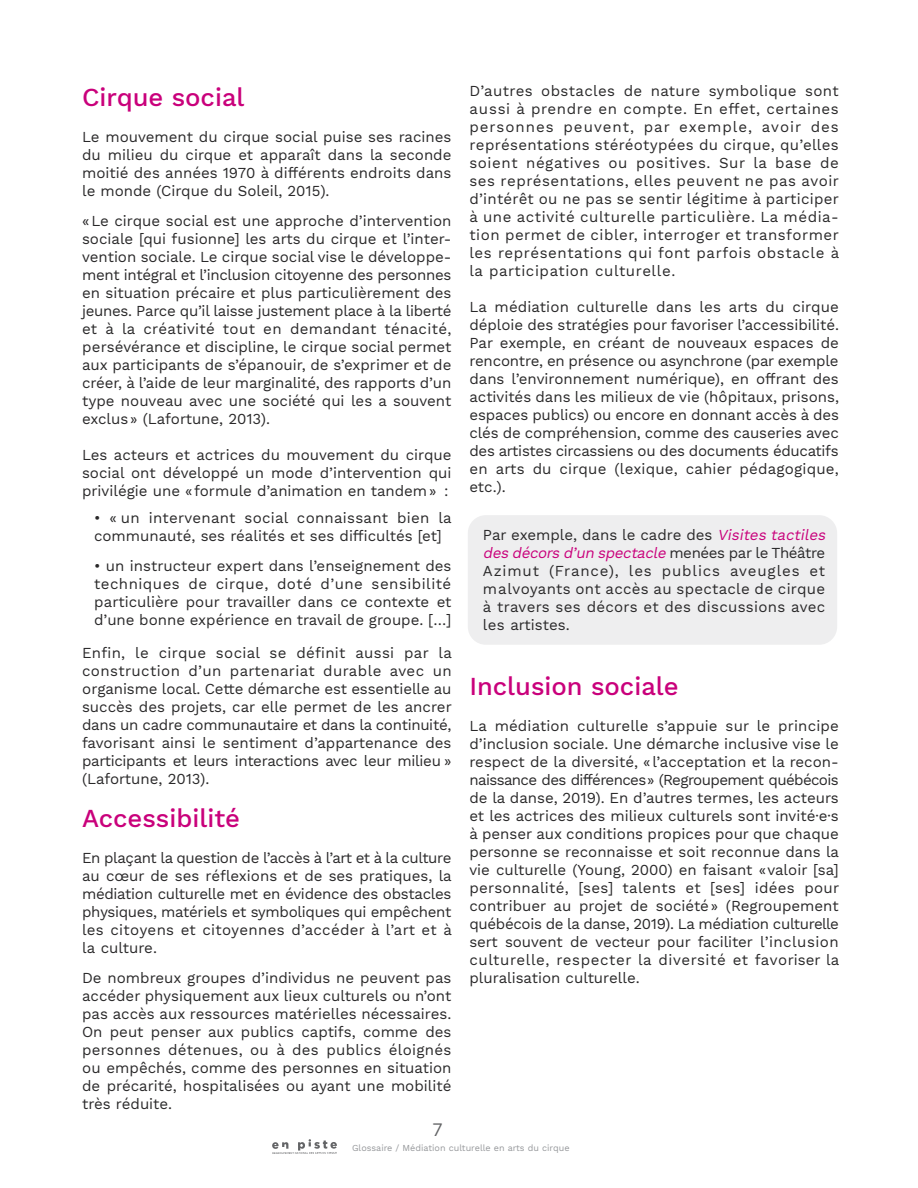
<style>
.page{position:relative;width:918px;height:1188px;background:#fff}
.page>*{position:absolute;margin:0;border:0;box-sizing:border-box;transform-origin:0 0}
.t1{font:500 25.5px "Work Sans";color:#c9007b}
.t2{font:18px "Gotham";color:#616264}
.t3{font:15px/18px "Work Sans";color:#292829;text-align:justify}
.t4{font:15px/18px "Work Sans";letter-spacing:.02em;color:#292829}
.t5{font:9px "Work Sans";color:#96989b}
.s1{font-style:italic;color:#c9007b}
</style>
<div class="page">
<svg style="left:272px;top:1139px;width:65px;height:15px"></svg>
<div style="left:468px;top:515px;width:369px;height:130px;background:#eeeeef;border-radius:18px"></div>
<h1 class="t1" style="left:82px;top:82px;width:164px">Cirque social</h1>
<p class="t3" style="left:82px;top:128px;width:371px">Le mouvement du cirque social puise ses racines du milieu du cirque et apparaît dans la seconde moitié des années 1970 à différents endroits dans le monde (Cirque du Soleil, 2015).</p>
<p class="t3" style="left:82px;top:212px;width:371px">«Le cirque social est une approche d’intervention sociale [qui fusionne] les arts du cirque et l’inter&shy;vention sociale. Le cirque social vise le développe&shy;ment intégral et l’inclusion citoyenne des personnes en situation précaire et plus particulièrement des jeunes. Parce qu’il laisse justement place à la liberté et à la créativité tout en demandant ténacité, persévérance et discipline, le cirque social permet aux participants de s’épanouir, de s’exprimer et de créer, à l’aide de leur marginalité, des rapports d’un type nouveau avec une société qui les a souvent exclus» (Lafortune, 2013).</p>
<p class="t3" style="left:82px;top:446px;width:371px">Les acteurs et actrices du mouvement du cirque social ont développé un mode d’intervention qui privilégie une «formule d’animation en tandem» :</p>
<p class="t3" style="left:94px;top:509px;width:359px">• « un intervenant social connaissant bien la communauté, ses réalités et ses difficultés [et]</p>
<p class="t3" style="left:94px;top:557px;width:359px">• un instructeur expert dans l’enseignement des techniques de cirque, doté d’une sensibilité particulière pour travailler dans ce contexte et d’une bonne expérience en travail de groupe. […]</p>
<p class="t3" style="left:82px;top:644px;width:371px">Enfin, le cirque social se définit aussi par la construction d’un partenariat durable avec un organisme local. Cette démarche est essentielle au succès des projets, car elle permet de les ancrer dans un cadre communautaire et dans la continuité, favorisant ainsi le sentiment d’appartenance des participants et leurs interactions avec leur milieu » (Lafortune, 2013).</p>
<h1 class="t1" style="left:82px;top:804px;width:159px">Accessibilité</h1>
<p class="t3" style="left:82px;top:850px;width:371px">En plaçant la question de l’accès à l’art et à la culture au cœur de ses réflexions et de ses pratiques, la médiation culturelle met en évidence des obstacles physiques, matériels et symboliques qui empêchent les citoyens et citoyennes d’accéder à l’art et à la culture.</p>
<p class="t3" style="left:82px;top:970px;width:371px">De nombreux groupes d’individus ne peuvent pas accéder physiquement aux lieux culturels ou n’ont pas accès aux ressources matérielles nécessaires.<br>On peut penser aux publics captifs, comme des personnes détenues, ou à des publics éloignés ou empêchés, comme des personnes en situation de précarité, hospitalisées ou ayant une mobilité très réduite.</p>
<p class="t2" style="left:432px;top:1120px;width:12px">7</p>
<p class="t3" style="left:469px;top:83px;width:371px">D’autres obstacles de nature symbolique sont aussi à prendre en compte. En effet, certaines personnes peuvent, par exemple, avoir des représentations stéréotypées du cirque, qu’elles soient négatives ou positives. Sur la base de ses représentations, elles peuvent ne pas avoir d’intérêt ou ne pas se sentir légitime à participer à une activité culturelle particulière. La média&shy;tion permet de cibler, interroger et transformer les représentations qui font parfois obstacle à la participation culturelle.</p>
<p class="t3" style="left:469px;top:299px;width:371px">La médiation culturelle dans les arts du cirque déploie des stratégies pour favoriser l’accessibilité.<br>Par exemple, en créant de nouveaux espaces de rencontre, en présence ou asynchrone (par exemple dans l’environnement numérique), en offrant des activités dans les milieux de vie (hôpitaux, prisons, espaces publics) ou encore en donnant accès à des clés de compréhension, comme des causeries avec des artistes circassiens ou des documents éducatifs en arts du cirque (lexique, cahier pédagogique, etc.).</p>
<p class="t4" style="left:483px;top:527px;width:347px">Par exemple, dans le cadre des <span class="s1">Visites tactiles des décors d’un spectacle</span> m e n é e s p a r le T h é ât re Azimut (France), les publics aveugles et malvoyants ont accès au spectacle de cirque à travers ses décors et des discussions avec les artistes.</p>
<h1 class="t1" style="left:469px;top:671px;width:211px">Inclusion sociale</h1>
<p class="t3" style="left:469px;top:717px;width:371px">La médiation culturelle s’appuie sur le principe d’inclusion sociale. Une démarche inclusive vise le respect de la diversité, «l’acceptation et la recon&shy;naissance des différences» (Regroupement québécois de la danse, 2019). En d’autres termes, les acteurs et les actrices des milieux culturels sont invité·e·s à penser aux conditions propices pour que chaque personne se reconnaisse et soit reconnue dans la vie culturelle (Young, 2000) en faisant «valoir [sa] personnalité, [ses] talents et [ses] idées pour contribuer au projet de société» (Regroupement québécois de la danse, 2019). La médiation culturelle sert souvent de vecteur pour faciliter l’inclusion culturelle, respecter la diversité et favoriser la pluralisation culturelle.</p>
<p class="t5" style="left:352px;top:1143px;width:219px">Glossaire / Médiation culturelle en arts du cirque</p>
</div>
